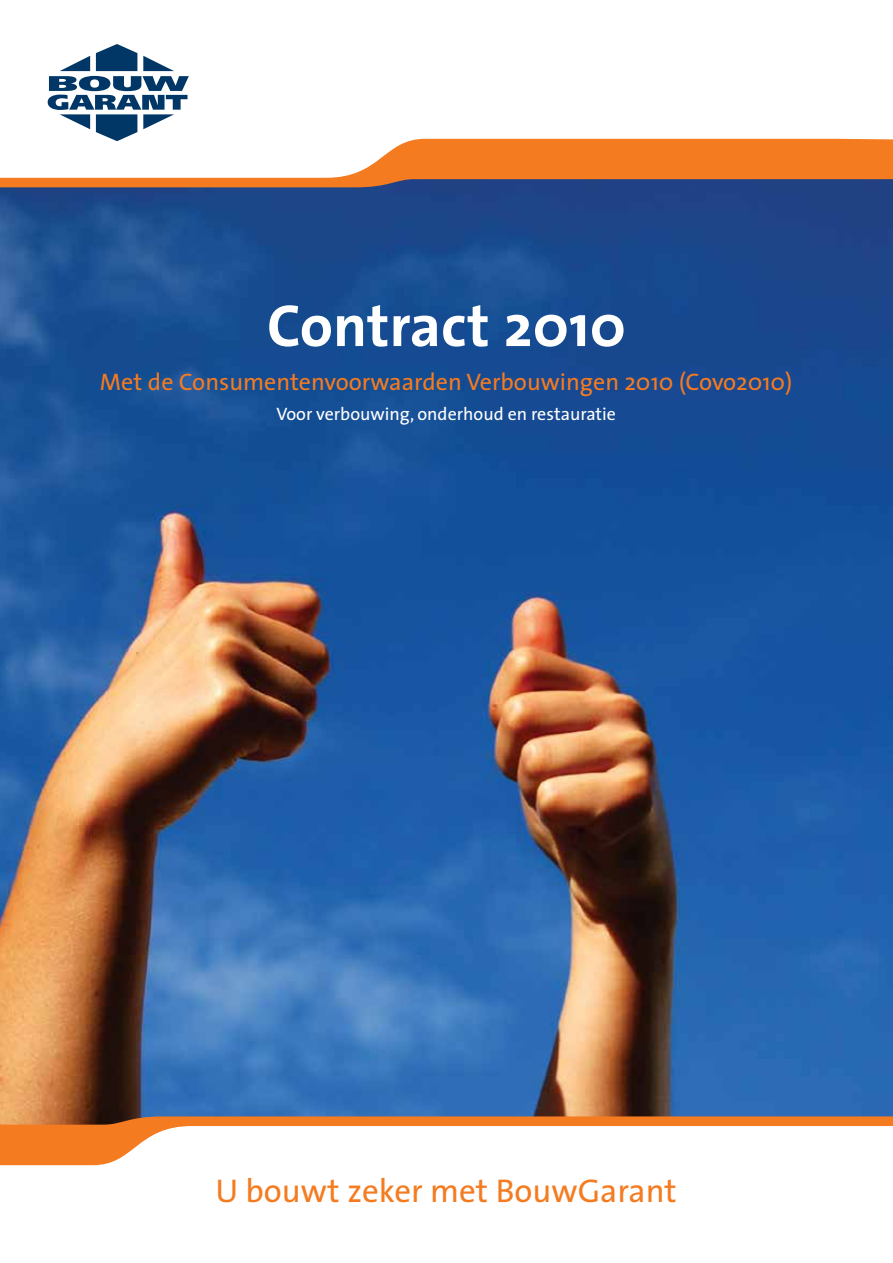
<style>
.page{position:relative;width:893px;height:1263px;background:#fff}
.page>*{position:absolute;margin:0;border:0;box-sizing:border-box;transform-origin:0 0}
.t1{font:700 60px "The Sans";color:#fff}
.t2{font:33px "The Sans";color:#f47b20}
.t3{font:24px "The Sans";color:#f47b20}
.t4{font:18px "The Sans";color:#fff}
</style>
<div class="page">
<img style="left:0;top:187px;width:893px;height:929px">
<svg style="left:0;top:44px;width:893px;height:143px"></svg>
<svg style="left:0;top:1116px;width:893px;height:49px"></svg>
<h1 class="t1" style="left:267px;top:276px;width:361px">Contract 2010</h1>
<p class="t3" style="left:100px;top:362px;width:694px">Met de Consumentenvoorwaarden Verbouwingen 2010 (Covo2010)</p>
<p class="t4" style="left:276px;top:399px;width:341px">Voor verbouwing, onderhoud en restauratie</p>
<h2 class="t2" style="left:215px;top:1163px;width:463px">U bouwt zeker met BouwGarant</h2>
</div>
